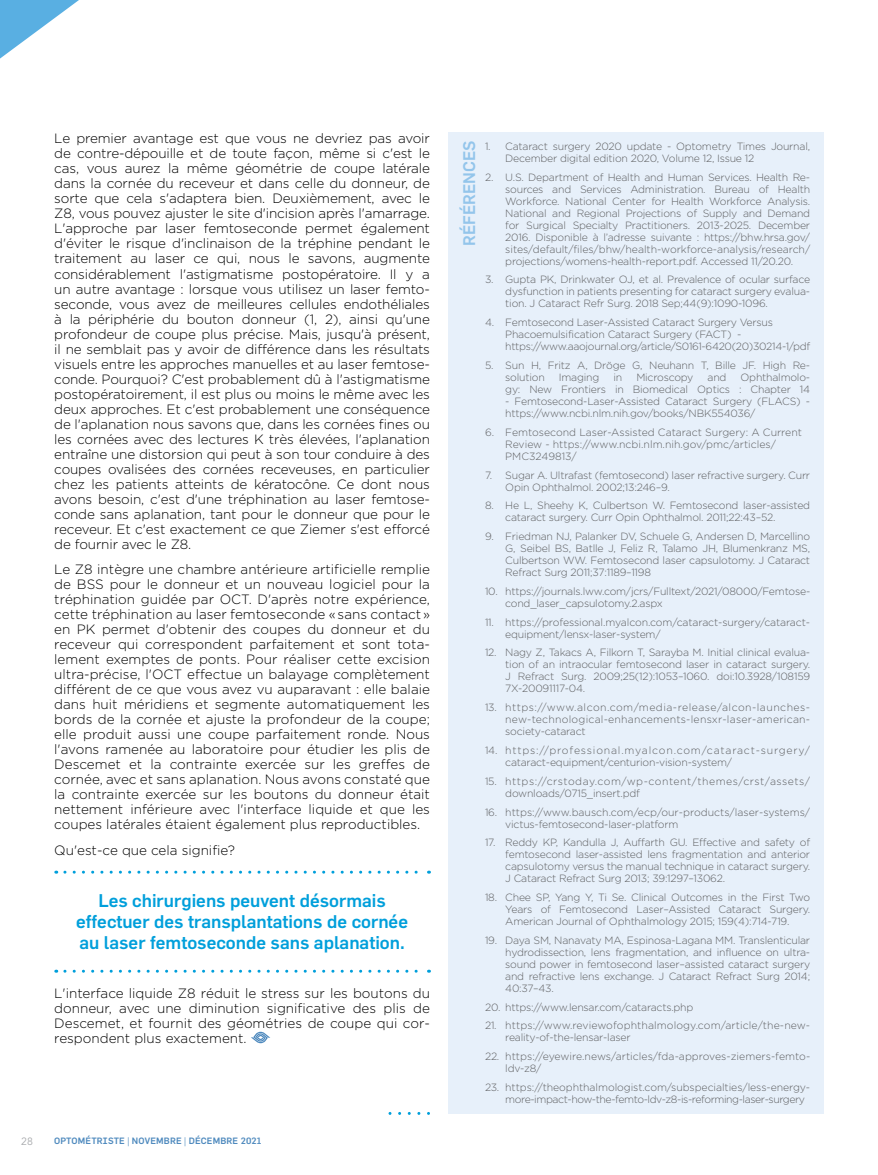
<style>
.page{position:relative;width:878px;height:1175px;background:#fff}
.page>*{position:absolute;margin:0;border:0;box-sizing:border-box;transform-origin:0 0}
.t1{font:500 18px/21px "Flama";color:#009fdb;text-align:center}
.t2{font:500 16.5px "Flama";color:#93c5eb}
.t3{font:300 13.5px/15px "Gotham HTF";color:#000;text-align:justify}
.t4{font:300 10.5px/12px "Gotham HTF";letter-spacing:-.02em;color:#5f6062}
.t5{font:300 10.5px/12px "Gotham HTF";color:#5f6062}
.t6{font:300 10.5px/12px "Gotham HTF";letter-spacing:.05em;color:#5f6062}
.t7{font:300 10.5px/12px "Gotham HTF";letter-spacing:.01em;color:#5f6062}
.t8{font:300 10.5px/12px "Gotham HTF";letter-spacing:.04em;color:#5f6062}
.t9{font:10.5px "Avenir LT Std";color:#a7a9ac}
.t10{font:500 9px "Flama";letter-spacing:.02em;color:#4f8abe}
.s1{font-family:"Avenir LT Std";font-weight:400}
</style>
<div class="page">
<svg style="left:0;top:0;width:79px;height:59px"></svg>
<svg style="left:65px;top:870px;width:364px;height:3px"></svg>
<svg style="left:65px;top:969px;width:364px;height:3px"></svg>
<svg style="left:251px;top:1031px;width:19px;height:12px"></svg>
<div style="left:447px;top:132px;width:376px;height:981px;background:#e7f0fa"></div>
<p class="t3" style="left:54px;top:131px;width:377px">Le premier avantage est que vous ne devriez pas avoir de contre-dépouille et de toute façon, même si c'est le cas, vous aurez la même géométrie de coupe latérale dans la cornée du receveur et dans celle du donneur, de sorte que cela s'adaptera bien. Deuxièmement, avec le Z8, vous pouvez ajuster le site d'incision après l'amarrage.<br>L'approche par laser femtoseconde permet également d'éviter le risque d'inclinaison de la tréphine pendant le traitement au laser ce qui, nous le savons, augmente considérablement l'astigmatisme postopératoire. Il y a un autre avantage : lorsque vous utilisez un laser femto&shy;seconde, vous avez de meilleures cellules endothéliales à la périphérie du bouton donneur (1, 2), ainsi qu'une profondeur de coupe plus précise. Mais, jusqu'à présent, il ne semblait pas y avoir de différence dans les résultats visuels entre les approches manuelles et au laser femtose&shy;conde. Pourquoi? C'est probablement dû à l'astigmatisme postopératoirement, il est plus ou moins le même avec les deux approches. Et c'est probablement une conséquence de l'aplanation nous savons que, dans les cornées fines ou les cornées avec des lectures K très élevées, l'aplanation entraîne une distorsion qui peut à son tour conduire à des coupes ovalisées des cornées receveuses, en particulier chez les patients atteints de kératocône. Ce dont nous avons besoin, c'est d'une tréphination au laser femtose&shy;conde sans aplanation, tant pour le donneur que pour le receveur. Et c'est exactement ce que Ziemer s'est efforcé de fournir avec le Z8.</p>
<p class="t3" style="left:54px;top:562px;width:377px">Le Z8 intègre une chambre antérieure artificielle remplie de BSS pour le donneur et un nouveau logiciel pour la tréphination guidée par OCT. D'après notre expérience, cette tréphination au laser femtoseconde «sans contact» en PK permet d'obtenir des coupes du donneur et du receveur qui correspondent parfaitement et sont tota&shy;lement exemptes de ponts. Pour réaliser cette excision ultra-précise, l'OCT effectue un balayage complètement différent de ce que vous avez vu auparavant : elle balaie dans huit méridiens et segmente automatiquement les bords de la cornée et ajuste la profondeur de la coupe; elle produit aussi une coupe parfaitement ronde. Nous l'avons ramenée au laboratoire pour étudier les plis de Descemet et la contrainte exercée sur les greffes de cornée, avec et sans aplanation. Nous avons constaté que la contrainte exercée sur les boutons du donneur était nettement inférieure avec l'interface liquide et que les coupes latérales étaient également plus reproductibles.</p>
<p class="t3" style="left:54px;top:843px;width:182px">Qu'est-ce que cela signifie?</p>
<h1 class="t1" style="left:76px;top:890px;width:333px">Les chirurgiens peuvent désormais effectuer des transplantations de cornée au laser femtoseconde sans aplanation.</h1>
<p class="t3" style="left:54px;top:985px;width:377px">L'interface liquide Z8 réduit le stress sur les boutons du donneur, avec une diminution significative des plis de Descemet, et fournit des géométries de coupe qui cor&shy;respondent plus exactement.</p>
<p class="t9" style="left:21px;top:1134px;width:13px">28</p>
<p class="t10" style="left:54px;top:1135px;width:209px">OPTOMÉTRISTE <span class="s1">|</span> NOVEMBRE <span class="s1">|</span> DÉCEMBRE 2021</p>
<h2 class="t2" style="left:459px;top:246px;width:106px;rotate:-90deg">RÉFÉRENCES</h2>
<p class="t4" style="left:505px;top:140px;width:306px;text-indent:-20px">1. Cataract surgery 2020 update - Optometry Times Journal,<br>December digital edition 2020, Volume 12, Issue 12</p>
<p class="t4" style="left:505px;top:171px;width:306px;text-align:justify;text-indent:-20px">2. U.S. Department of Health and Human Services. Health Re&shy;sources and Services Administration. Bureau of Health Workforce. National Center for Health Workforce Analysis.<br>National and Regional Projections of Supply and Demand for Surgical Specialty Practitioners. 2013-2025. December 2016. Disponible à l’adresse suivante : https://bhw.hrsa.gov/ sites/default/files/bhw/health-workforce-analysis/research/ projections/womens-health-report.pdf. Accessed 11/20.20.</p>
<p class="t4" style="left:505px;top:274px;width:306px;text-align:justify;text-indent:-20px">3. Gupta PK, Drinkwater OJ, et al. Prevalence of ocular surface dysfunction in patients presenting for cataract surgery evalua&shy;tion. J Cataract Refr Surg. 2018 Sep;44(9):1090-1096.</p>
<p class="t4" style="left:505px;top:316px;width:306px;text-indent:-20px">4. Femtosecond Laser-Assisted Cataract Surgery Versus<br>Phacoemulsification Cataract Surgery (FACT) - https://www.aaojournal.org/article/S0161-6420(20)30214-1/pdf</p>
<p class="t4" style="left:505px;top:359px;width:306px;text-indent:-20px">5. Sun H, Fritz A, Dröge G, Neuhann T, Bille JF. High Re&shy;solution</p>
<p class="t4" style="left:505px;top:371px;width:306px;text-align:right">Ophthalmolo-<br>gy: New Frontiers in Biomedical Optics : Chapter 14</p>
<p class="t4" style="left:505px;top:395px;width:306px">- Femtosecond-Laser-Assisted Cataract Surgery (FLACS) - https://www.ncbi.nlm.nih.gov/books/NBK554036/</p>
<p class="t5" style="left:505px;top:426px;width:298px;text-indent:-20px">6. Femtosecond Laser-Assisted Cataract Surgery: A Current<br>Review - https://www.ncbi.nlm.nih.gov/pmc/articles/<br>PMC3249813/</p>
<p class="t4" style="left:505px;top:469px;width:306px;text-indent:-20px">7. Sugar A. Ultrafast (femtosecond) laser refractive surgery. Curr<br>Opin Ophthalmol. 2002;13:246–9.</p>
<p class="t4" style="left:505px;top:499px;width:306px;text-indent:-20px">8. He L, Sheehy K, Culbertson W. Femtosecond laser-assisted cataract surgery. Curr Opin Ophthalmol. 2011;22:43–52.</p>
<p class="t4" style="left:505px;top:530px;width:306px;text-align:justify;text-indent:-20px">9. Friedman NJ, Palanker DV, Schuele G, Andersen D, Marcellino G, Seibel BS, Batlle J, Feliz R, Talamo JH, Blumenkranz MS, Culbertson WW. Femtosecond laser capsulotomy. J Cataract Refract Surg 2011;37:1189–1198</p>
<p class="t4" style="left:505px;top:585px;width:306px;text-indent:-20px">10. https://journals.lww.com/jcrs/Fulltext/2021/08000/Femtose&shy;cond_laser_capsulotomy.2.aspx</p>
<p class="t4" style="left:505px;top:616px;width:306px;text-indent:-20px">11. https://professional.myalcon.com/cataract-surgery/cataract&shy;equipment/lensx-laser-system/</p>
<p class="t4" style="left:505px;top:646px;width:306px;text-align:justify;text-indent:-20px">12. Nagy Z, Takacs A, Filkorn T, Sarayba M. Initial clinical evalua&shy;tion of an intraocular femtosecond laser in cataract surgery.<br>J Refract Surg. 2009;25(12):1053–1060. doi:10.3928/108159<br>7X-20091117-04.</p>
<p class="t4" style="left:505px;top:701px;width:306px;text-align:justify;text-indent:-20px">13. https://www.alcon.com/media-release/alcon-launches&shy;new-technological-enhancements-lensxr-laser-american&shy;society-cataract</p>
<p class="t6" style="left:505px;top:744px;width:306px;text-indent:-20px">14. https://professional.myalcon.com/cataract-surgery/ cataract-equipment/centurion-vision-system/</p>
<p class="t8" style="left:505px;top:775px;width:306px;text-indent:-20px">15. https://crstoday.com/wp-content/themes/crst/assets/ downloads/0715_insert.pdf</p>
<p class="t4" style="left:505px;top:805px;width:306px;text-indent:-20px">16. https://www.bausch.com/ecp/our-products/laser-systems/ victus-femtosecond-laser-platform</p>
<p class="t4" style="left:505px;top:836px;width:306px;text-align:justify;text-indent:-20px">17. Reddy KP, Kandulla J, Auffarth GU. Effective and safety of femtosecond laser-assisted lens fragmentation and anterior capsulotomy versus the manual technique in cataract surgery.<br>J Cataract Refract Surg 2013; 39:1297–13062.</p>
<p class="t4" style="left:505px;top:891px;width:306px;text-align:justify;text-indent:-20px">18. Chee SP, Yang Y, Ti Se. Clinical Outcomes in the First Two Years of Femtosecond Laser–Assisted Cataract Surgery.<br>American Journal of Ophthalmology 2015; 159(4):714-719.</p>
<p class="t4" style="left:505px;top:934px;width:306px;text-align:justify;text-indent:-20px">19. Daya SM, Nanavaty MA, Espinosa-Lagana MM. Translenticular hydrodissection, lens fragmentation, and influence on ultra&shy;sound power in femtosecond laser–assisted cataract surgery and refractive lens exchange. J Cataract Refract Surg 2014; 40:37–43.</p>
<p class="t4" style="left:485px;top:1000px;width:210px">20. https://www.lensar.com/cataracts.php</p>
<p class="t7" style="left:505px;top:1019px;width:306px;text-indent:-20px">21. https://www.reviewofophthalmology.com/article/the-new&shy;reality-of-the-lensar-laser</p>
<p class="t5" style="left:505px;top:1050px;width:306px;text-indent:-20px">22. https://eyewire.news/articles/fda-approves-ziemers-femto&shy;ldv-z8/</p>
<p class="t4" style="left:505px;top:1081px;width:306px;text-indent:-20px">23. https://theophthalmologist.com/subspecialties/less-energy&shy;more-impact-how-the-femto-ldv-z8-is-reforming-laser-surgery</p>
<p class="t4" style="left:559px;top:371px;width:42px">Imaging</p>
<p class="t4" style="left:613px;top:371px;width:10px">in</p>
<p class="t4" style="left:636px;top:371px;width:59px">Microscopy</p>
<p class="t4" style="left:707px;top:371px;width:20px">and</p>
</div>
